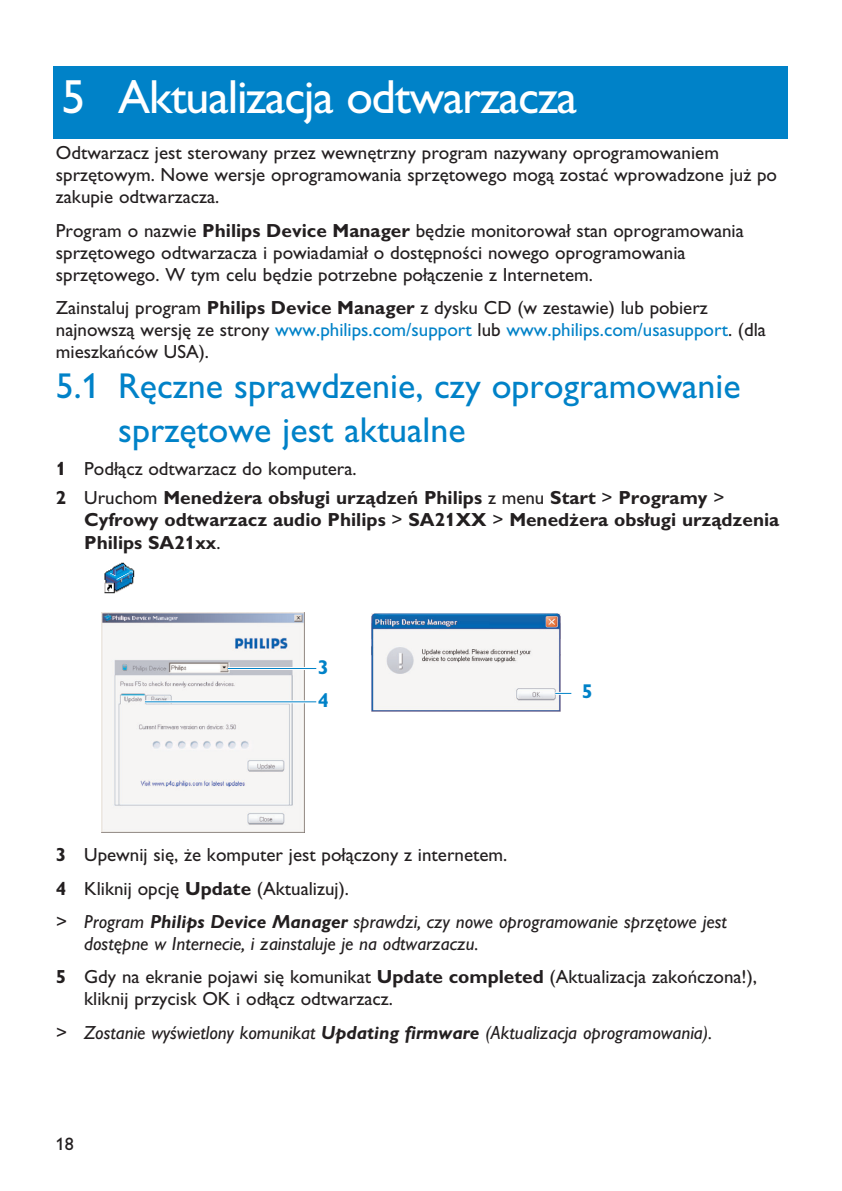
<style>
.page{position:relative;width:842px;height:1191px;background:#fff}
.page>*{position:absolute;margin:0;border:0;box-sizing:border-box;transform-origin:0 0}
.t1{font:48px "Gill Sans Alt CE";letter-spacing:-.025em;color:#fff}
.t2{font:36px/43.2px "Gill Sans Alt CE";color:#0082c8}
.t3{font:700 20px/33.4px "Gill Sans Alt CE";color:#0082c8}
.t4{font:19px/22px "Gill Sans Alt CE";color:#231f20}
.t5{font:700 19px/28.6px "Gill Sans Alt CE";color:#231f20}
.t6{font:italic 19px/33.4px "Gill Sans Alt CE";color:#231f20}
.t7{font:19px "Gill Alt One";color:#0082c8}
.t8{font:18px "Gill Sans Alt CE";color:#231f20}
.s1{font-weight:700}
.s2{font-family:"Gill Sans Alt CE";color:#231f20}
.s3{font-weight:400}
.s4{font-family:"Gill Alt One";font-style:italic}
.s5{font-style:italic}
.s6{font-weight:700;font-style:italic}
.s7{font-style:normal}
.s8{font-family:"Gill Alt One"}
</style>
<div class="page">
<div style="left:54px;top:66px;width:734px;height:72px;background:#0082c8"></div>
<img style="left:104px;top:562px;width:31px;height:32px">
<img style="left:101px;top:613px;width:203px;height:219px">
<hr style="left:228px;top:667px;width:88px;height:3px;background:#fff">
<hr style="left:228px;top:668px;width:88px;height:1px;background:#0082c8">
<hr style="left:145px;top:700px;width:171px;height:3px;background:#fff">
<hr style="left:145px;top:701px;width:171px;height:1px;background:#0082c8">
<img style="left:371px;top:613px;width:189px;height:98px">
<hr style="left:555px;top:692px;width:16px;height:3px;background:#fff">
<svg style="left:555px;top:693px;width:16px;height:1px"></svg>
<h1 class="t1" style="left:62px;top:80px;width:517px">5 Aktualizacja odtwarzacza</h1>
<p class="t4" style="left:56px;top:144px;width:723px">Odtwarzacz jest sterowany przez wewnętrzny program nazywany oprogramowaniem sprzętowym. Nowe wersje oprogramowania sprzętowego mogą zostać wprowadzone już po zakupie odtwarzacza.</p>
<p class="t4" style="left:56px;top:221px;width:689px">Program o nazwie <span class="s1">Philips Device Manager</span> będzie monitorował stan oprogramowania sprzętowego odtwarzacza i powiadamiał o dostępności nowego oprogramowania sprzętowego. W tym celu będzie potrzebne połączenie z Internetem.</p>
<p class="t4" style="left:56px;top:299px;width:653px">Zainstaluj program <span class="s1">Philips Device Manager</span> z dysku CD (w zestawie) lub pobierz</p>
<p class="t7" style="left:56px;top:323px;width:712px"><span class="s2">najnowszą wersję ze strony</span> www.philips.com/support <span class="s2">lub</span> www.philips.com/usasupport<span class="s2">. (dla</span></p>
<p class="t4" style="left:56px;top:343px;width:155px">mieszkańców USA).</p>
<h2 class="t2" style="left:118px;top:369px;width:624px;text-indent:-62px">5.1 Ręczne sprawdzenie, czy oprogramowanie sprzętowe jest aktualne</h2>
<p class="t5" style="left:56px;top:456px;width:670px">1 <span class="s3">Podłącz odtwarzacz do komputera.<br></span>2 <span class="s3">Uruchom</span> Menedżera obsługi urządzeń Philips <span class="s3">z menu</span> Start <span class="s3">&gt;</span> Programy <span class="s3">&gt;</span></p>
<p class="t5" style="left:84px;top:510px;width:697px;line-height:22.8px">Cyfrowy odtwarzacz audio Philips <span class="s3">&gt;</span> SA21XX <span class="s3">&gt;</span> Menedżera obsługi urządzenia<br>Philips SA21xx<span class="s3">.</span></p>
<p class="t3" style="left:318px;top:652px;width:13px">3<br>4</p>
<p class="t3" style="left:582px;top:677px;width:13px">5</p>
<p class="t4" style="left:56px;top:840px;width:672px;line-height:33.4px"><span class="s1">3</span> Upewnij się, że komputer jest połączony z internetem.<br><span class="s1">4</span> Kliknij opcję <span class="s1">Update</span> (Aktualizuj).<br><span class="s4">&gt;</span> <span class="s5">Program</span> <span class="s6">Philips Device Manager</span> <span class="s5">sprawdzi, czy nowe oprogramowanie sprzętowe jest</span></p>
<p class="t4" style="left:56px;top:929px;width:703px;line-height:33.4px;text-indent:28px"><span class="s5">dostępne w Internecie, i zainstaluje je na odtwarzaczu.<br></span><span class="s1">5</span> Gdy na ekranie pojawi się komunikat <span class="s1">Update completed</span> (Aktualizacja zakończona!),</p>
<p class="t6" style="left:56px;top:984px;width:658px;text-indent:28px"><span class="s7">kliknij przycisk OK i odłącz odtwarzacz.<br></span><span class="s8">&gt;</span> Zostanie wyświetlony komunikat <span class="s1">Updating firmware</span> (Aktualizacja oprogramowania).</p>
<p class="t8" style="left:56px;top:1137px;width:19px">18</p>
</div>
